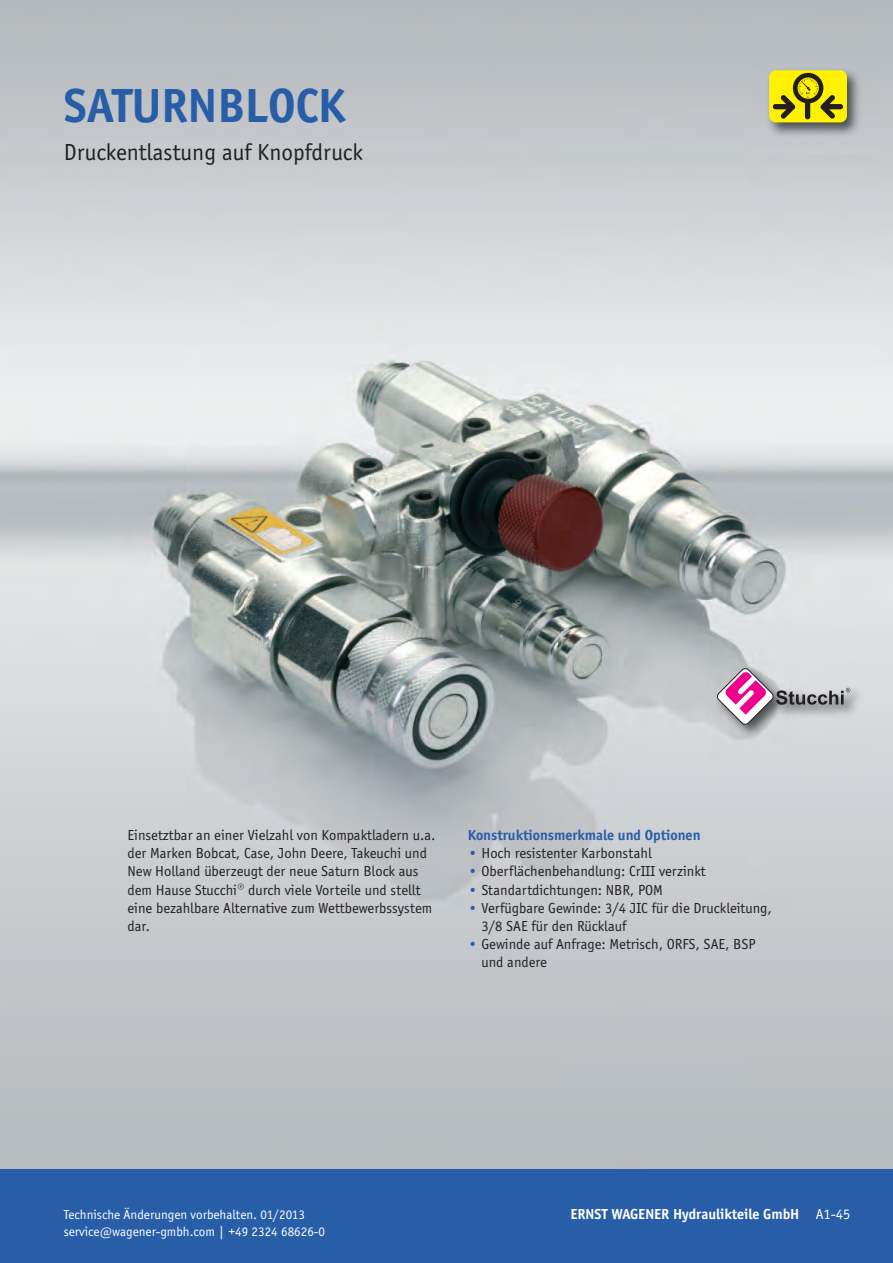
<style>
.page{position:relative;width:893px;height:1263px;background:#fff}
.page>*{position:absolute;margin:0;border:0;box-sizing:border-box;transform-origin:0 0}
.t1{font:700 49.5px "Officina Sans";color:#285da8}
.t2{font:24px "Officina Sans";color:#231f20}
.t3{font:15px/18px "Officina Sans";color:#231f20}
.t4{font:700 15px "Officina Sans";color:#fff}
.t5{font:700 15px "Officina Sans";color:#285da8}
.t6{font:13.5px "Officina Sans";color:#fff}
.s1{color:#285da8}
.s2{font-weight:400}
</style>
<div class="page">
<img style="left:0;top:0;width:893px;height:1169px">
<img style="left:711px;top:631px;width:159px;height:144px">
<svg style="left:717px;top:668px;width:133px;height:58px;background:#c2acbc"></svg>
<div style="left:0;top:1169px;width:893px;height:94px;background:#285da8"></div>
<img style="left:753px;top:63px;width:126px;height:90px">
<div style="left:769px;top:70px;width:78px;height:52px;background:#fff101;border-radius:7px"></div>
<svg style="left:780px;top:73px;width:55px;height:46px"></svg>
<div style="left:773px;top:104px;width:20px;height:5px;background:#231f20;border-radius:3px"></div>
<div style="left:823px;top:104px;width:20px;height:5px;background:#231f20;border-radius:3px"></div>
<h1 class="t1" style="left:64px;top:76px;width:283px">SATURNBLOCK</h1>
<h2 class="t2" style="left:64px;top:137px;width:301px">Druckentlastung auf Knopfdruck</h2>
<p class="t3" style="left:128px;top:826px;width:309px">Einsetztbar an einer Vielzahl von Kompaktladern u.a. der Marken Bobcat, Case, John Deere, Takeuchi und New Holland überzeugt der neue Saturn Block aus dem Hause Stucchi® durch viele Vorteile und stellt eine bezahlbare Alternative zum Wettbewerbssystem dar.</p>
<p class="t5" style="left:468px;top:826px;width:234px">Konstruktionsmerkmale und Optionen</p>
<p class="t3" style="left:468px;top:844px;width:186px"><span class="s1">•</span> Hoch resistenter Karbonstahl</p>
<p class="t3" style="left:468px;top:862px;width:239px"><span class="s1">•</span> Oberflächenbehandlung: CrIII verzinkt</p>
<p class="t3" style="left:468px;top:880px;width:197px"><span class="s1">•</span> Standartdichtungen: NBR, POM</p>
<p class="t3" style="left:481px;top:898px;width:292px;text-indent:-14px"><span class="s1">•</span> Verfügbare Gewinde: 3/4 JIC für die Druckleitung,<br>3/8 SAE für den Rücklauf</p>
<p class="t3" style="left:481px;top:934px;width:275px;text-indent:-14px"><span class="s1">•</span> Gewinde auf Anfrage: Metrisch, ORFS, SAE, BSP und andere</p>
<p class="t6" style="left:64px;top:1206px;width:243px">Technische Änderungen vorbehalten. 01/2013</p>
<p class="t4" style="left:570px;top:1205px;width:282px">ERNST WAGENER Hydraulikteile GmbH <span class="s2">A1-45</span></p>
<p class="t6" style="left:64px;top:1223px;width:263px">service@wagener-gmbh.com | +49 2324 68626-0</p>
</div>
